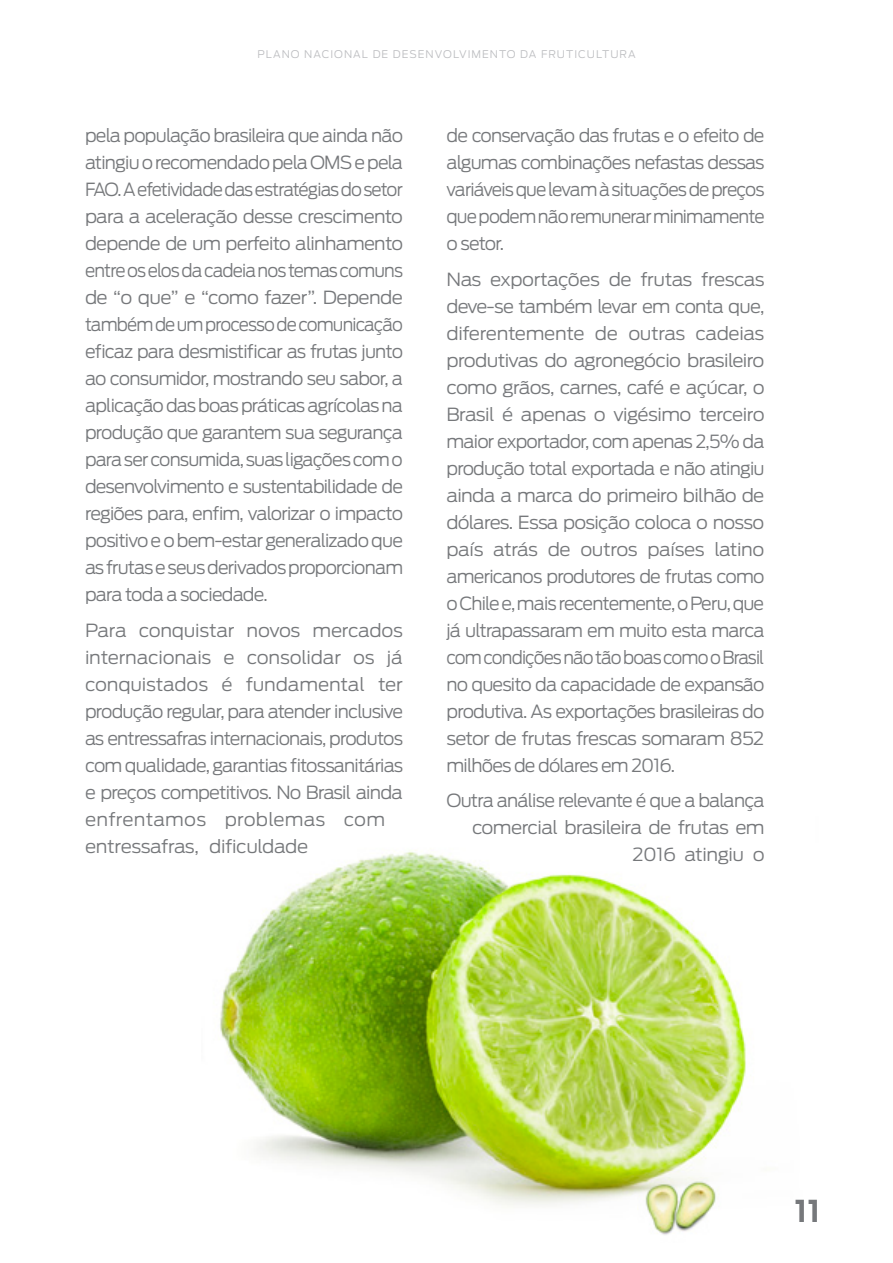
<style>
.page{position:relative;width:893px;height:1263px;background:#fff}
.page>*{position:absolute;margin:0;border:0;box-sizing:border-box;transform-origin:0 0}
.t1{font:700 30px "Antenna";color:#76787b}
.t2{font:300 18px/27px "Antenna";letter-spacing:-.045em;color:#76787b;scale:1.05 1}
.t3{font:300 18px/27px "Antenna";letter-spacing:-.045em;color:#76787b;text-align:justify}
.t4{font:300 10.5px "Antenna";letter-spacing:.1em;color:#bcbdc0}
</style>
<div class="page">
<img style="left:220px;top:850px;width:526px;height:356px">
<img style="left:638px;top:1177px;width:85px;height:58px">
<p class="t4" style="left:257px;top:48px;width:380px">PLANO NACIONAL DE DESENVOLVIMENTO DA FRUTICULTURA</p>
<p class="t3" style="left:85px;top:122px;width:320px">pela população brasileira que ainda não atingiu o recomendado pela OMS e pela FAO. A efetividade das estratégias do setor para a aceleração desse crescimento depende de um perfeito alinhamento entre os elos da cadeia nos temas comuns de “o que” e “como fazer”. Depende também de um processo de comunicação eficaz para desmistificar as frutas junto ao consumidor, mostrando seu sabor, a aplicação das boas práticas agrícolas na produção que garantem sua segurança para ser consumida, suas ligações com o desenvolvimento e sustentabilidade de regiões para, enfim, valorizar o impacto positivo e o bem-estar generalizado que as frutas e seus derivados proporcionam para toda a sociedade.</p>
<p class="t2" style="left:85px;top:616px;width:304px">Para conquistar novos mercados internacionais e consolidar os já conquistados é fundamental ter produção regular, para atender inclusive as entressafras internacionais, produtos com qualidade, garantias fitossanitárias e preços competitivos. No Brasil ainda enfrentamos problemas com entressafras, dificuldade</p>
<p class="t3" style="left:446px;top:122px;width:320px">de conservação das frutas e o efeito de algumas combinações nefastas dessas variáveis que levam à situações de preços que podem não remunerar minimamente o setor.</p>
<p class="t2" style="left:446px;top:265px;width:305px;text-align:justify">Nas exportações de frutas frescas deve-se também levar em conta que, diferentemente de outras cadeias produtivas do agronegócio brasileiro como grãos, carnes, café e açúcar, o Brasil é apenas o vigésimo terceiro maior exportador, com apenas 2,5% da produção total exportada e não atingiu ainda a marca do primeiro bilhão de dólares. Essa posição coloca o nosso país atrás de outros países latino americanos produtores de frutas como o Chile e, mais recentemente, o Peru, que já ultrapassaram em muito esta marca com condições não tão boas como o Brasil no quesito da capacidade de expansão produtiva. As exportações brasileiras do setor de frutas frescas somaram 852 milhões de dólares em 2016.</p>
<p class="t3" style="left:446px;top:787px;width:320px;text-align:right">Outra análise relevante é que a balança comercial brasileira de frutas em<br>2016 atingiu o</p>
<h1 class="t1" style="left:795px;top:1193px;width:27px">11</h1>
</div>
